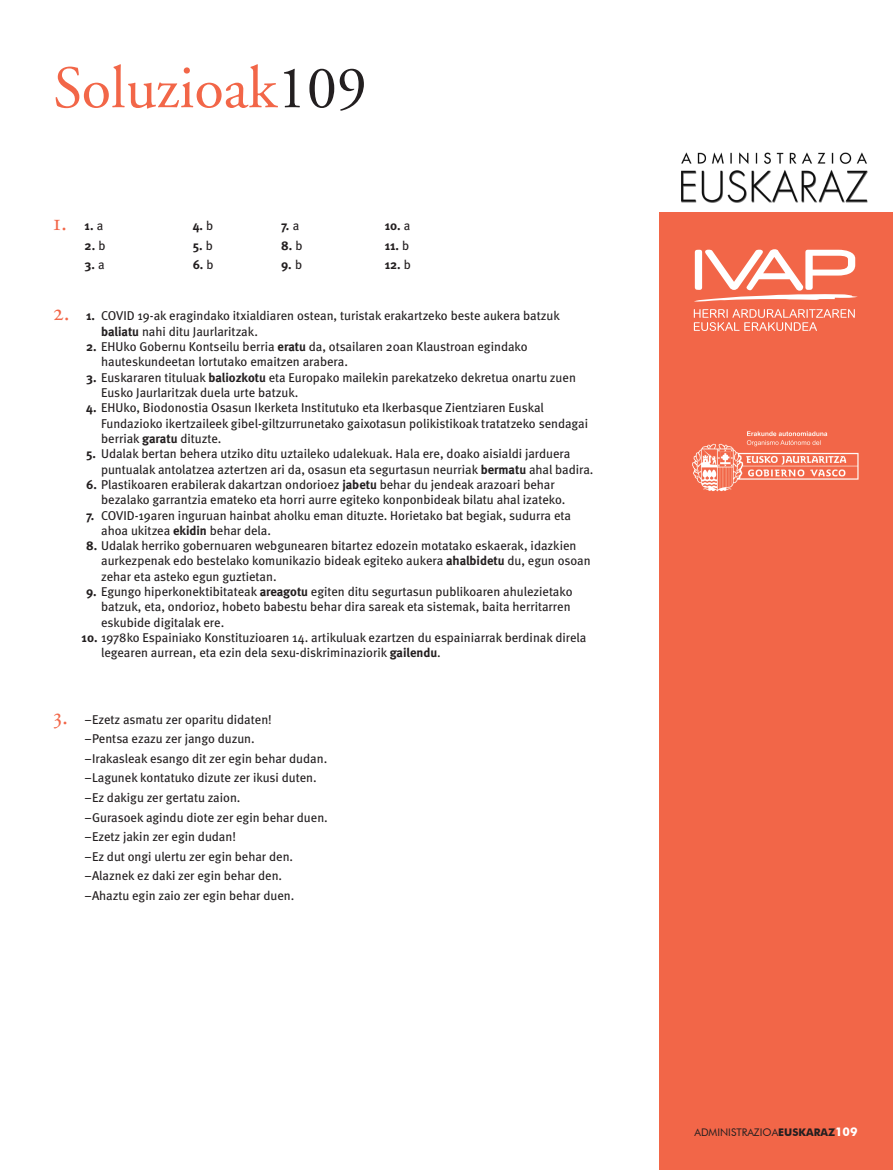
<style>
.page{position:relative;width:893px;height:1170px;background:#fff}
.page>*{position:absolute;margin:0;border:0;box-sizing:border-box;transform-origin:0 0}
.t1{font:60px "Adobe Garamond";color:#f26648}
.t2{font:24px "Adobe Garamond Regular SC";color:#f26648}
.Ariketak02{font:12.75px/15.3px "Meta";color:#231f20}
.t3{font:700 12.75px "Meta";color:#231f20}
.t4{font:10.5px "Futura BT";color:#231f20}
.s1{color:#231f20}
.s2{font-family:"Meta";font-weight:700;font-size:12.75px;color:#231f20}
.s3{font-family:"Meta";font-size:12.75px;color:#231f20}
.s4{font-weight:400}
.s5{font-family:"Adobe Garamond Regular SC";font-size:24px;color:#f26648}
.s6{font-weight:700}
.s7{font-weight:700;font-size:12px;color:#fff}
</style>
<div class="page">
<div style="left:659px;top:213px;width:234px;height:956px;background:#f26648"></div>
<svg style="left:694px;top:309px;width:161px;height:22px"></svg>
<svg style="left:694px;top:249px;width:164px;height:53px"></svg>
<img style="left:681px;top:152px;width:187px;height:51px">
<img style="left:692px;top:431px;width:167px;height:61px">
<p class="t1" style="left:53px;top:56px;width:315px">Soluzioak<span class="s1">109</span></p>
<p class="t2" style="left:53px;top:210px;width:52px">1. <span class="s2">1.</span> <span class="s3">a</span></p>
<p class="t3" style="left:193px;top:218px;width:22px">4. <span class="s4">b</span></p>
<p class="t3" style="left:281px;top:218px;width:20px">7. <span class="s4">a</span></p>
<p class="t3" style="left:385px;top:218px;width:27px">10. <span class="s4">a</span></p>
<p class="t3" style="left:85px;top:238px;width:22px">2. <span class="s4">b</span></p>
<p class="t3" style="left:193px;top:238px;width:22px">5. <span class="s4">b</span></p>
<p class="t3" style="left:281px;top:238px;width:23px">8. <span class="s4">b</span></p>
<p class="t3" style="left:385px;top:238px;width:26px">11. <span class="s4">b</span></p>
<p class="t3" style="left:85px;top:257px;width:22px">3. <span class="s4">a</span></p>
<p class="t3" style="left:193px;top:257px;width:23px">6. <span class="s4">b</span></p>
<p class="t3" style="left:281px;top:257px;width:22px">9. <span class="s4">b</span></p>
<p class="t3" style="left:385px;top:257px;width:28px">12. <span class="s4">b</span></p>
<p class="Ariketak02" style="left:101px;top:308px;width:460px;text-indent:-48px"><span class="s5">2.</span> <span class="s6">1.</span> COVID 19-ak eragindako itxialdiaren ostean, turistak erakartzeko beste aukera batzuk <span class="s6">baliatu</span> nahi ditu Jaurlaritzak.</p>
<p class="Ariketak02" style="left:101px;top:339px;width:428px;text-indent:-15px"><span class="s6">2.</span> EHUko Gobernu Kontseilu berria <span class="s6">eratu</span> da, otsailaren 20an Klaustroan egindako hauteskundeetan lortutako emaitzen arabera.</p>
<p class="Ariketak02" style="left:101px;top:369px;width:476px;text-indent:-15px"><span class="s6">3.</span> Euskararen tituluak <span class="s6">baliozkotu</span> eta Europako mailekin parekatzeko dekretua onartu zuen<br>Eusko Jaurlaritzak duela urte batzuk.</p>
<p class="Ariketak02" style="left:101px;top:400px;width:489px;text-indent:-15px"><span class="s6">4.</span> EHUko, Biodonostia Osasun Ikerketa Institutuko eta Ikerbasque Zientziaren Euskal<br>Fundazioko ikertzaileek gibel-giltzurrunetako gaixotasun polikistikoak tratatzeko sendagai berriak <span class="s6">garatu</span> dituzte.</p>
<p class="Ariketak02" style="left:101px;top:446px;width:494px;text-indent:-15px"><span class="s6">5.</span> Udalak bertan behera utziko ditu uztaileko udalekuak. Hala ere, doako aisialdi jarduera puntualak antolatzea aztertzen ari da, osasun eta segurtasun neurriak <span class="s6">bermatu</span> ahal badira.</p>
<p class="Ariketak02" style="left:101px;top:476px;width:466px;text-indent:-15px"><span class="s6">6.</span> Plastikoaren erabilerak dakartzan ondorioez <span class="s6">jabetu</span> behar du jendeak arazoari behar bezalako garrantzia emateko eta horri aurre egiteko konponbideak bilatu ahal izateko.</p>
<p class="Ariketak02" style="left:101px;top:507px;width:471px;text-indent:-15px"><span class="s6">7.</span> COVID-19aren inguruan hainbat aholku eman dituzte. Horietako bat begiak, sudurra eta ahoa ukitzea <span class="s6">ekidin</span> behar dela.</p>
<p class="Ariketak02" style="left:101px;top:538px;width:491px;text-indent:-15px"><span class="s6">8.</span> Udalak herriko gobernuaren webgunearen bitartez edozein motatako eskaerak, idazkien aurkezpenak edo bestelako komunikazio bideak egiteko aukera <span class="s6">ahalbidetu</span> du, egun osoan zehar eta asteko egun guztietan.</p>
<p class="Ariketak02" style="left:101px;top:583px;width:473px;text-indent:-15px"><span class="s6">9.</span> Egungo hiperkonektibitateak <span class="s6">areagotu</span> egiten ditu segurtasun publikoaren ahulezietako batzuk, eta, ondorioz, hobeto babestu behar dira sareak eta sistemak, baita herritarren eskubide digitalak ere.</p>
<p class="Ariketak02" style="left:101px;top:629px;width:487px;text-indent:-19px"><span class="s6">10.</span> 1978ko Espainiako Konstituzioaren 14. artikuluak ezartzen du espainiarrak berdinak direla legearen aurrean, eta ezin dela sexu-diskriminaziorik <span class="s6">gailendu</span>.</p>
<p class="Ariketak02" style="left:53px;top:711px;width:220px"><span class="s5">3.</span> –Ezetz asmatu zer oparitu didaten!</p>
<p class="Ariketak02" style="left:85px;top:731px;width:172px">–Pentsa ezazu zer jango duzun.</p>
<p class="Ariketak02" style="left:85px;top:750px;width:244px">–Irakasleak esango dit zer egin behar dudan.</p>
<p class="Ariketak02" style="left:85px;top:770px;width:234px">–Lagunek kontatuko dizute zer ikusi duten.</p>
<p class="Ariketak02" style="left:85px;top:789px;width:157px">–Ez dakigu zer gertatu zaion.</p>
<p class="Ariketak02" style="left:85px;top:809px;width:245px">–Gurasoek agindu diote zer egin behar duen.</p>
<p class="Ariketak02" style="left:85px;top:828px;width:153px">–Ezetz jakin zer egin dudan!</p>
<p class="Ariketak02" style="left:85px;top:848px;width:210px">–Ez dut ongi ulertu zer egin behar den.</p>
<p class="Ariketak02" style="left:85px;top:867px;width:199px">–Alaznek ez daki zer egin behar den.</p>
<p class="Ariketak02" style="left:85px;top:887px;width:211px">–Ahaztu egin zaio zer egin behar duen.</p>
<p class="t4" style="left:694px;top:1125px;width:165px">ADMINISTRAZIOA<span class="s6">EUSKARAZ</span><span class="s7">109</span></p>
</div>
